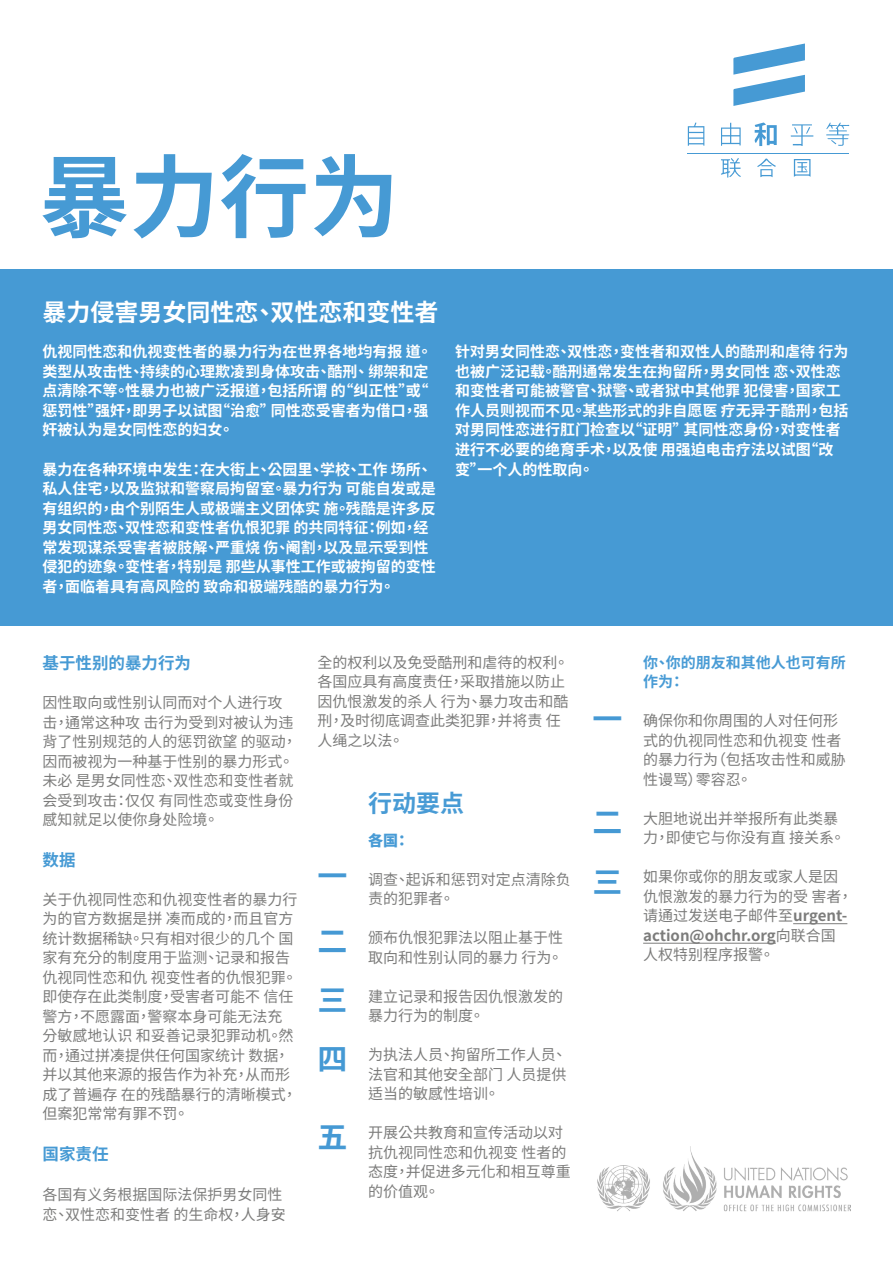
<style>
.page{position:relative;width:893px;height:1263px;background:#fff}
.page>*{position:absolute;margin:0;border:0;box-sizing:border-box;transform-origin:0 0}
.t1{font:700 90px "Noto Sans CJ Ktc";color:#469ad4}
.t2{font:700 30px "Noto Sans CJ Ktc";color:#4599d4}
.t3{font:700 24px "Noto Sans CJ Ktc";color:#fff}
.t4{font:700 24px "Noto Sans CJ Ktc";color:#489bd5}
.Header_2{font:700 16.5px "Noto Sans CJ Ktc";color:#469ad4}
.t5{font:15px/19.5px "Noto Sans CJ Ktc";color:#7c7c7b}
.t6{font:700 15px/19.5px "Noto Sans CJ Ktc";color:#fff}
.t7{font:700 15px/19.5px "Noto Sans CJ Ktc";color:#489bd5}
.t8{font:900 15px "Noto Sans CJ Ktc";color:#489bd5}
.s1{font-weight:700}
</style>
<div class="page">
<img style="left:597px;top:1147px;width:253px;height:65px">
<svg style="left:733px;top:44px;width:72px;height:62px"></svg>
<svg style="left:754px;top:123px;width:23px;height:23px"></svg>
<svg style="left:721px;top:123px;width:20px;height:23px"></svg>
<svg style="left:688px;top:123px;width:16px;height:23px"></svg>
<svg style="left:757px;top:158px;width:19px;height:19px"></svg>
<svg style="left:790px;top:124px;width:23px;height:22px"></svg>
<svg style="left:826px;top:123px;width:23px;height:23px"></svg>
<svg style="left:721px;top:158px;width:20px;height:20px"></svg>
<svg style="left:794px;top:159px;width:16px;height:18px"></svg>
<hr style="left:688px;top:153px;width:161px;height:1px;background:#469ad4">
<div style="left:0;top:269px;width:893px;height:356px;background:#469ad4"></div>
<hr style="left:793px;top:923px;width:54px;height:1px;background:#7c7c7b">
<hr style="left:643px;top:943px;width:133px;height:1px;background:#7c7c7b">
<p class="t1" style="left:39px;top:147px;width:361px">暴力行为</p>
<p class="t3" style="left:43px;top:299px;width:397px">暴力侵害男女同性恋、双性恋和变性者</p>
<p class="t6" style="left:43px;top:343px;width:391px">仇视同性恋和仇视变性者的暴力行为在世界各地均有报 道。类型从攻击性、持续的心理欺凌到身体攻击、酷刑、 绑架和定点清除不等。性暴力也被广泛报道，包括所谓 的“纠正性”或“惩罚性”强奸，即男子以试图“治愈”同性恋受害者为借口，强奸被认为是女同性恋的妇女。</p>
<p class="t6" style="left:43px;top:460px;width:395px">暴力在各种环境中发生：在大街上、公园里、学校、工作 场所、私人住宅，以及监狱和警察局拘留室。暴力行为 可能自发或是有组织的，由个别陌生人或极端主义团体实 施。残酷是许多反男女同性恋、双性恋和变性者仇恨犯罪 的共同特征：例如，经常发现谋杀受害者被肢解、严重烧 伤、阉割，以及显示受到性侵犯的迹象。变性者，特别是 那些从事性工作或被拘留的变性者，面临着具有高风险的 致命和极端残酷的暴力行为。</p>
<p class="t6" style="left:455px;top:343px;width:395px">针对男女同性恋、双性恋，变性者和双性人的酷刑和虐待 行为也被广泛记载。酷刑通常发生在拘留所，男女同性 恋、双性恋和变性者可能被警官、狱警、或者狱中其他罪 犯侵害，国家工作人员则视而不见。某些形式的非自愿医 疗无异于酷刑，包括对男同性恋进行肛门检查以“证明”其同性恋身份，对变性者进行不必要的绝育手术，以及使 用强迫电击疗法以试图“改变”一个人的性取向。</p>
<p class="Header_2" style="left:43px;top:654px;width:150px">基于性别的暴力行为</p>
<p class="t5" style="left:43px;top:693px;width:256px">因性取向或性别认同而对个人进行攻击，通常这种攻 击行为受到对被认为违背了性别规范的人的惩罚欲望 的驱动，因而被视为一种基于性别的暴力形式。未必 是男女同性恋、双性恋和变性者就会受到攻击：仅仅 有同性恋或变性身份感知就足以使你身处险境。</p>
<p class="Header_2" style="left:43px;top:850px;width:34px">数据</p>
<p class="t5" style="left:43px;top:890px;width:257px">关于仇视同性恋和仇视变性者的暴力行为的官方数据是拼 凑而成的，而且官方统计数据稀缺。只有相对很少的几个 国家有充分的制度用于监测、记录和报告仇视同性恋和仇 视变性者的仇恨犯罪。即使存在此类制度，受害者可能不 信任警方，不愿露面，警察本身可能无法充分敏感地认识 和妥善记录犯罪动机。然而，通过拼凑提供任何国家统计 数据，并以其他来源的报告作为补充，从而形成了普遍存 在的残酷暴行的清晰模式，但案犯常常有罪不罚。</p>
<p class="Header_2" style="left:43px;top:1144px;width:67px">国家责任</p>
<p class="t5" style="left:43px;top:1185px;width:245px">各国有义务根据国际法保护男女同性恋、双性恋和变性者 的生命权，人身安</p>
<p class="t5" style="left:317px;top:653px;width:253px">全的权利以及免受酷刑和虐待的权利。各国应具有高度责任，采取措施以防止因仇恨激发的杀人 行为、暴力攻击和酷刑，及时彻底调查此类犯罪，并将责 任人绳之以法。</p>
<p class="t2" style="left:317px;top:859px;width:31px">一</p>
<p class="t2" style="left:317px;top:924px;width:31px">二</p>
<p class="t2" style="left:317px;top:983px;width:31px">三</p>
<p class="t2" style="left:317px;top:1042px;width:31px">四</p>
<p class="t2" style="left:317px;top:1120px;width:31px">五</p>
<p class="t4" style="left:368px;top:790px;width:97px">行动要点</p>
<p class="t8" style="left:368px;top:832px;width:43px">各国：</p>
<p class="t5" style="left:368px;top:870px;width:204px">调查、起诉和惩罚对定点清除负责的犯罪者。</p>
<p class="t5" style="left:368px;top:928px;width:196px">颁布仇恨犯罪法以阻止基于性取向和性别认同的暴力 行为。</p>
<p class="t5" style="left:368px;top:987px;width:196px">建立记录和报告因仇恨激发的暴力行为的制度。</p>
<p class="t5" style="left:368px;top:1045px;width:200px;text-align:justify">为执法人员、拘留所工作人员、法官和其他安全部门 人员提供适当的敏感性培训。</p>
<p class="t5" style="left:368px;top:1123px;width:204px">开展公共教育和宣传活动以对抗仇视同性恋和仇视变 性者的态度，并促进多元化和相互尊重的价值观。</p>
<p class="t2" style="left:592px;top:702px;width:31px">一</p>
<p class="t2" style="left:592px;top:805px;width:31px">二</p>
<p class="t2" style="left:592px;top:865px;width:31px">三</p>
<p class="t7" style="left:643px;top:653px;width:204px">你、你的朋友和其他人也可有所作为：</p>
<p class="t5" style="left:643px;top:711px;width:204px">确保你和你周围的人对任何形式的仇视同性恋和仇视变 性者的暴力行为（包括攻击性和威胁性谩骂）零容忍。</p>
<p class="t5" style="left:643px;top:809px;width:204px">大胆地说出并举报所有此类暴力，即使它与你没有直 接关系。</p>
<p class="t5" style="left:643px;top:867px;width:211px">如果你或你的朋友或家人是因仇恨激发的暴力行为的受 害者，请通过发送电子邮件至<span class="s1">urgent&shy;action@ohchr.org</span>向联合国人权特别程序报警。</p>
</div>
